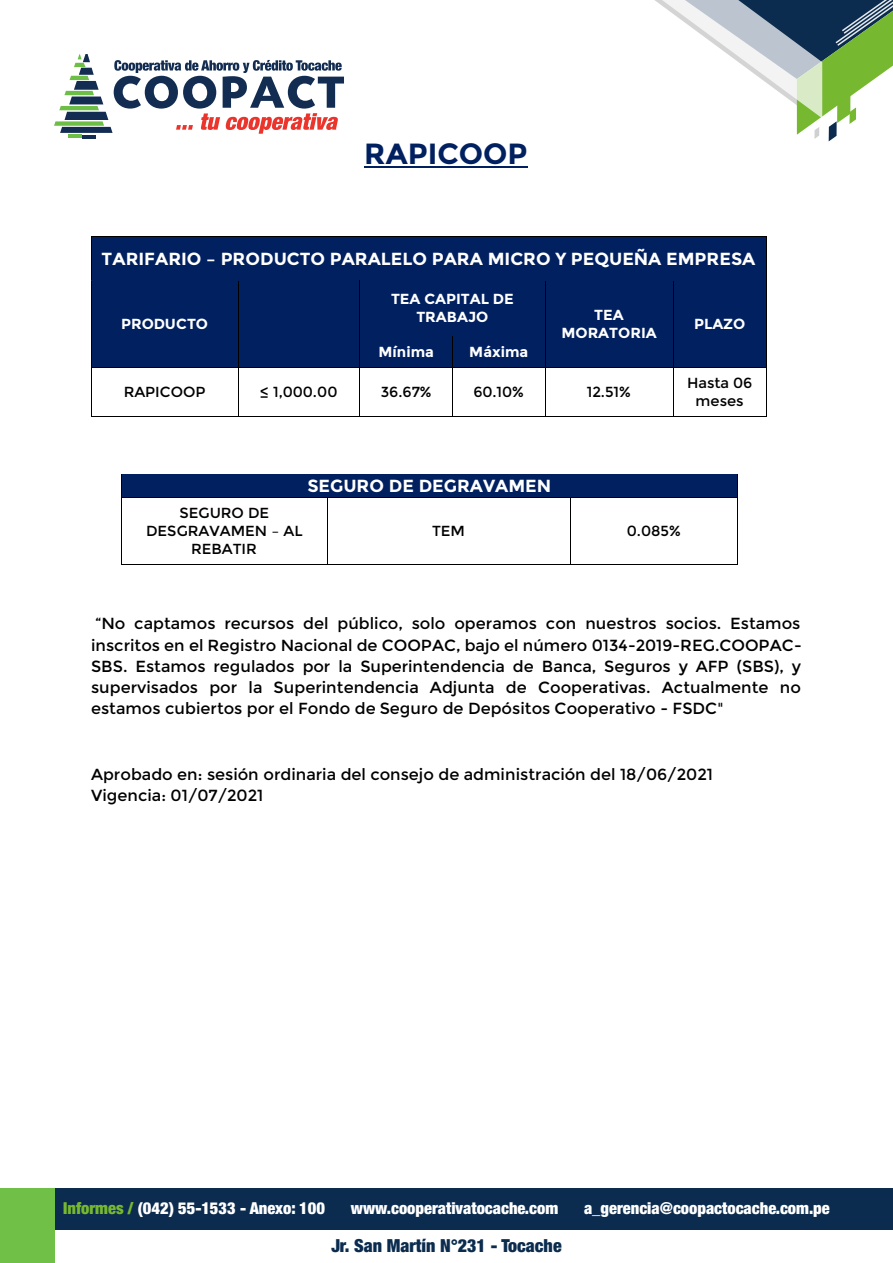
<style>
.page{position:relative;width:893px;height:1263px;background:#fff}
.page>*{position:absolute;margin:0;border:0;box-sizing:border-box;transform-origin:0 0}
.t1{font:700 29.1px "Montserrat";color:#002060}
.t2{font:900 condensed 18px "Helvetica Neue";color:#0b2c4e}
.t3{font:700 17.55px "Montserrat";color:#fff}
.t4{font:900 condensed 16.5px "Helvetica Neue";color:#fff}
.t5{font:16.05px/21.1px "Montserrat";color:#000;text-align:justify}
.t6{font:14.55px/17.9px "Montserrat";color:#000;text-align:center}
.t7{font:700 14.55px/17.9px "Montserrat";letter-spacing:-.005em;color:#fff;text-align:center}
.s1{color:#76b830}
</style>
<div class="page">
<svg style="left:655px;top:0;width:238px;height:141px"></svg>
<div style="left:48px;top:1188px;width:845px;height:42px;background:#0b2c4e"></div>
<div style="left:0;top:1188px;width:54px;height:75px;background:#70bf47"></div>
<hr style="left:68px;top:134px;width:13px;height:4px;background:#6dbe47">
<svg style="left:54px;top:54px;width:290px;height:80px"></svg>
<hr style="left:82px;top:135px;width:13px;height:4px;background:#132d52">
<hr style="left:364px;top:166px;width:164px;height:2px;background:#002060">
<div style="left:92px;top:237px;width:674px;height:43px;background:#002060"></div>
<hr style="left:92px;top:236px;width:674px;height:1px;background:#000">
<hr style="left:91px;top:237px;width:1px;height:43px;background:#000">
<hr style="left:766px;top:237px;width:1px;height:43px;background:#000">
<div style="left:92px;top:281px;width:146px;height:86px;background:#002060"></div>
<div style="left:238px;top:281px;width:122px;height:86px;background:#002060"></div>
<div style="left:360px;top:281px;width:185px;height:54px;background:#002060"></div>
<div style="left:546px;top:281px;width:127px;height:86px;background:#002060"></div>
<div style="left:673px;top:281px;width:93px;height:86px;background:#002060"></div>
<hr style="left:92px;top:280px;width:146px;height:1px;background:#000">
<hr style="left:238px;top:280px;width:122px;height:1px;background:#000">
<hr style="left:360px;top:280px;width:185px;height:1px;background:#000">
<hr style="left:546px;top:280px;width:127px;height:1px;background:#000">
<hr style="left:673px;top:280px;width:93px;height:1px;background:#000">
<hr style="left:91px;top:281px;width:1px;height:54px;background:#000">
<hr style="left:238px;top:281px;width:1px;height:54px;background:#000">
<hr style="left:360px;top:281px;width:1px;height:54px;background:#000">
<hr style="left:545px;top:281px;width:1px;height:54px;background:#000">
<hr style="left:673px;top:281px;width:1px;height:54px;background:#000">
<hr style="left:766px;top:281px;width:1px;height:54px;background:#000">
<div style="left:360px;top:336px;width:92px;height:31px;background:#002060"></div>
<div style="left:452px;top:336px;width:93px;height:31px;background:#002060"></div>
<hr style="left:360px;top:335px;width:92px;height:1px;background:#000">
<hr style="left:453px;top:335px;width:92px;height:1px;background:#000">
<hr style="left:91px;top:336px;width:1px;height:31px;background:#000">
<hr style="left:238px;top:336px;width:1px;height:31px;background:#000">
<hr style="left:360px;top:336px;width:1px;height:31px;background:#000">
<hr style="left:452px;top:336px;width:1px;height:31px;background:#000">
<hr style="left:545px;top:336px;width:1px;height:31px;background:#000">
<hr style="left:673px;top:336px;width:1px;height:31px;background:#000">
<hr style="left:766px;top:336px;width:1px;height:31px;background:#000">
<hr style="left:92px;top:367px;width:146px;height:1px;background:#000">
<hr style="left:238px;top:367px;width:122px;height:1px;background:#000">
<hr style="left:360px;top:367px;width:92px;height:1px;background:#000">
<hr style="left:453px;top:367px;width:92px;height:1px;background:#000">
<hr style="left:546px;top:367px;width:127px;height:1px;background:#000">
<hr style="left:673px;top:367px;width:93px;height:1px;background:#000">
<hr style="left:91px;top:368px;width:1px;height:49px;background:#000">
<hr style="left:92px;top:417px;width:146px;height:1px;background:#000">
<hr style="left:238px;top:368px;width:1px;height:49px;background:#000">
<hr style="left:238px;top:417px;width:122px;height:1px;background:#000">
<hr style="left:360px;top:368px;width:1px;height:49px;background:#000">
<hr style="left:360px;top:417px;width:92px;height:1px;background:#000">
<hr style="left:452px;top:368px;width:1px;height:49px;background:#000">
<hr style="left:453px;top:417px;width:92px;height:1px;background:#000">
<hr style="left:545px;top:368px;width:1px;height:49px;background:#000">
<hr style="left:546px;top:417px;width:127px;height:1px;background:#000">
<hr style="left:673px;top:368px;width:1px;height:49px;background:#000">
<hr style="left:673px;top:417px;width:93px;height:1px;background:#000">
<hr style="left:766px;top:368px;width:1px;height:49px;background:#000">
<div style="left:127px;top:475px;width:605px;height:22px;background:#002060"></div>
<hr style="left:122px;top:474px;width:615px;height:1px;background:#002060">
<svg style="left:121px;top:474px;width:1px;height:24px"></svg>
<hr style="left:122px;top:497px;width:205px;height:1px;background:#000">
<hr style="left:328px;top:497px;width:242px;height:1px;background:#000">
<hr style="left:571px;top:497px;width:166px;height:1px;background:#000">
<svg style="left:737px;top:474px;width:1px;height:24px"></svg>
<hr style="left:121px;top:498px;width:1px;height:33px;background:#000">
<hr style="left:327px;top:498px;width:1px;height:33px;background:#000">
<hr style="left:570px;top:498px;width:1px;height:33px;background:#000">
<hr style="left:737px;top:498px;width:1px;height:33px;background:#000">
<hr style="left:121px;top:532px;width:1px;height:32px;background:#000">
<hr style="left:122px;top:564px;width:205px;height:1px;background:#000">
<hr style="left:327px;top:532px;width:1px;height:32px;background:#000">
<hr style="left:328px;top:564px;width:242px;height:1px;background:#000">
<hr style="left:570px;top:532px;width:1px;height:32px;background:#000">
<hr style="left:571px;top:564px;width:166px;height:1px;background:#000">
<hr style="left:737px;top:532px;width:1px;height:32px;background:#000">
<p class="t1" style="left:364px;top:137px;width:165px">RAPICOOP</p>
<p class="t3" style="left:102px;top:248px;width:655px">TARIFARIO – PRODUCTO PARALELO PARA MICRO Y PEQUEÑA EMPRESA</p>
<p class="t7" style="left:121px;top:315px;width:88px">PRODUCTO</p>
<p class="t7" style="left:391px;top:290px;width:124px">TEA CAPITAL DE<br>TRABAJO</p>
<p class="t7" style="left:378px;top:342px;width:57px">Mínima</p>
<p class="t7" style="left:469px;top:342px;width:61px">Máxima</p>
<p class="t7" style="left:561px;top:306px;width:97px">TEA<br>MORATORIA</p>
<p class="t7" style="left:694px;top:315px;width:53px">PLAZO</p>
<p class="t6" style="left:124px;top:383px;width:83px">RAPICOOP</p>
<p class="t6" style="left:260px;top:383px;width:79px">≤ 1,000.00</p>
<p class="t6" style="left:381px;top:383px;width:52px">36.67%</p>
<p class="t6" style="left:473px;top:383px;width:52px">60.10%</p>
<p class="t6" style="left:587px;top:383px;width:45px">12.51%</p>
<p class="t6" style="left:687px;top:374px;width:67px">Hasta 06 meses</p>
<p class="t3" style="left:307px;top:475px;width:245px">SEGURO DE DEGRAVAMEN</p>
<p class="t6" style="left:146px;top:504px;width:158px">SEGURO DE<br>DESGRAVAMEN – AL<br>REBATIR</p>
<p class="t6" style="left:432px;top:522px;width:35px">TEM</p>
<p class="t6" style="left:627px;top:522px;width:55px">0.085%</p>
<p class="t5" style="left:91px;top:613px;width:712px">“No captamos recursos del público, solo operamos con nuestros socios. Estamos inscritos en el Registro Nacional de COOPAC, bajo el número 0134-2019-REG.COOPAC-SBS. Estamos regulados por la Superintendencia de Banca, Seguros y AFP (SBS), y supervisados por la Superintendencia Adjunta de Cooperativas. Actualmente no estamos cubiertos por el Fondo de Seguro de Depósitos Cooperativo - FSDC"</p>
<p class="t5" style="left:91px;top:764px;width:623px">Aprobado en: sesión ordinaria del consejo de administración del 18/06/2021<br>Vigencia: 01/07/2021</p>
<p class="t4" style="left:63px;top:1198px;width:263px"><span class="s1">Informes /</span> (042) 55-1533 - Anexo: 100</p>
<p class="t4" style="left:351px;top:1198px;width:209px">www.cooperativatocache.com</p>
<p class="t4" style="left:584px;top:1198px;width:247px">a_gerencia@coopactocache.com.pe</p>
<p class="t2" style="left:331px;top:1234px;width:232px">Jr. San Martín N°231 - Tocache</p>
</div>
